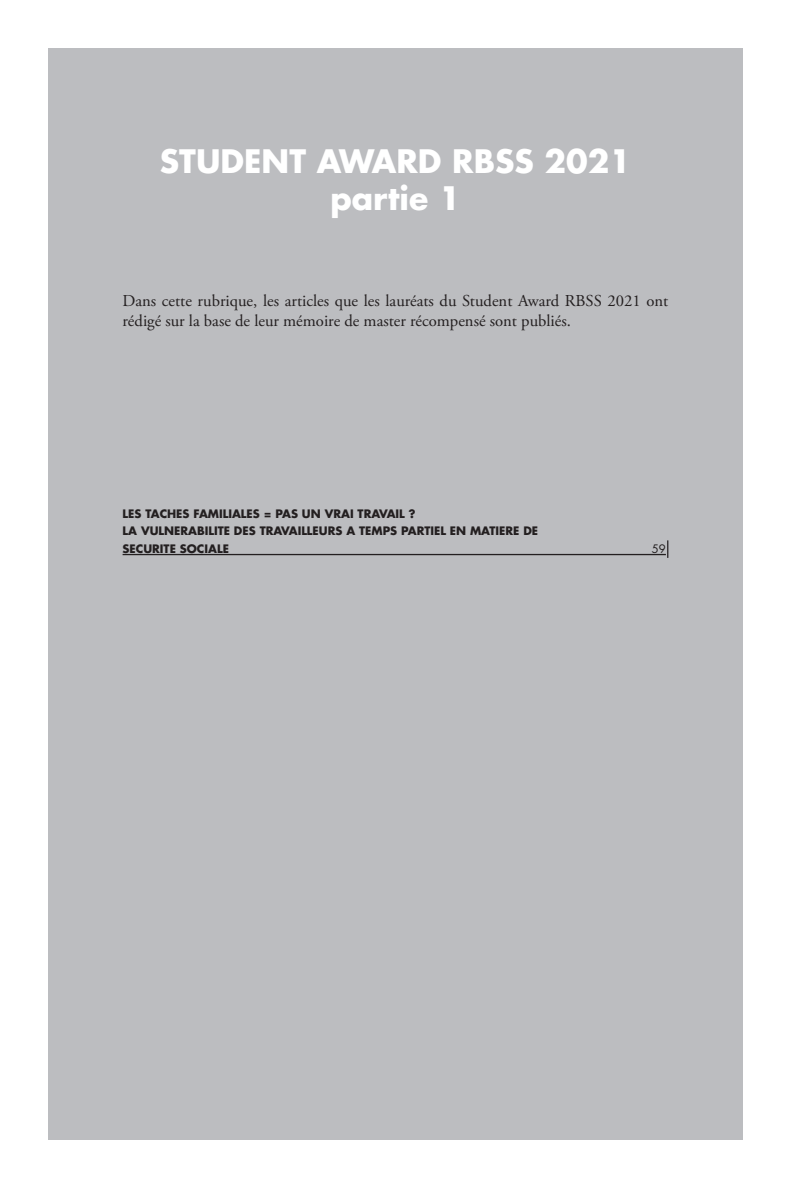
<style>
.page{position:relative;width:791px;height:1188px;background:#fff}
.page>*{position:absolute;margin:0;border:0;box-sizing:border-box;transform-origin:0 0}
.t1{font:700 31.5px/36.8px "Futura Std";color:#fff;text-align:center}
.t2{font:16.62px/19.2px "Adobe Garamond Pro";color:#231f20}
.t3{font:700 11.38px/17.5px "Futura Std";color:#231f20}
.t4{font:11.38px "Futura Std";color:#231f20}
</style>
<div class="page">
<div style="left:48px;top:48px;width:695px;height:1091px;background:#bcbdc0"></div>
<svg style="left:667px;top:540px;width:1px;height:18px"></svg>
<hr style="left:123px;top:554px;width:543px;height:1px;background:#231f20">
<h1 class="t1" style="left:160px;top:143px;width:473px">STUDENT AWARD RBSS 2021 partie 1</h1>
<p class="t2" style="left:123px;top:292px;width:547px">Dans cette rubrique, les articles que les lauréats du Student Award RBSS 2021 ont rédigé sur la base de leur mémoire de master récompensé sont publiés.</p>
<p class="t3" style="left:123px;top:504px;width:417px">LES TACHES FAMILIALES = PAS UN VRAI TRAVAIL ?<br>LA VULNERABILITE DES TRAVAILLEURS A TEMPS PARTIEL EN MATIERE DE<br>SECURITE SOCIALE</p>
<p class="t4" style="left:652px;top:541px;width:16px">59</p>
</div>
